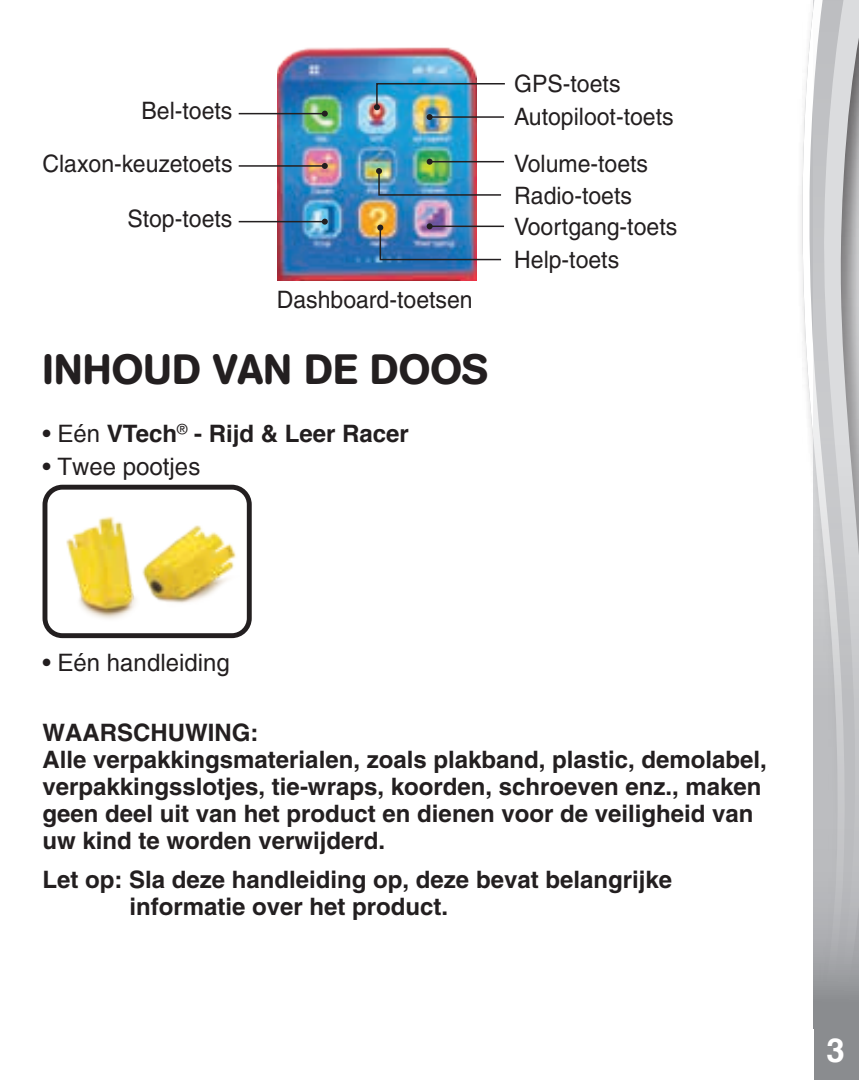
<style>
.page{position:relative;width:859px;height:1080px;background:#fff}
.page>*{position:absolute;margin:0;border:0;box-sizing:border-box;transform-origin:0 0}
.t1{font:500 42px "AG Book Rounded";color:#231f20}
.t2{font:700 33px "Helvetica";color:#fff}
.t3{font:700 24px/27px "Helvetica";color:#231f20}
.t4{font:500 24px/33.3px "Helvetica";color:#231f20;scale:.96 1}
.t5{font:24px "Helvetica";color:#221e1f}
.t6{font:700 24px "Helvetica";color:#221e1f}
.s1{font-weight:400}
</style>
<div class="page">
<svg style="left:802px;top:0;width:12px;height:1029px"></svg>
<svg style="left:814px;top:0;width:45px;height:1080px;background:#bdbec0"></svg>
<img style="left:49px;top:491px;width:197px;height:141px">
<div style="left:43px;top:485px;width:209px;height:153px;border:5px solid #231f20;border-radius:17px"></div>
<img style="left:278px;top:47px;width:198px;height:233px">
<hr style="left:239px;top:113px;width:86px;height:1px;background:#231f20">
<svg style="left:322px;top:111px;width:6px;height:6px"></svg>
<hr style="left:430px;top:161px;width:74px;height:1px;background:#231f20">
<hr style="left:430px;top:226px;width:74px;height:1px;background:#231f20">
<hr style="left:239px;top:165px;width:86px;height:2px;background:#231f20">
<svg style="left:322px;top:163px;width:6px;height:6px"></svg>
<hr style="left:239px;top:221px;width:86px;height:1px;background:#231f20">
<svg style="left:322px;top:219px;width:6px;height:6px"></svg>
<img style="left:374px;top:82px;width:131px;height:38px">
<img style="left:376px;top:159px;width:127px;height:37px">
<img style="left:377px;top:223px;width:126px;height:38px">
<p class="t4" style="left:141px;top:94px;width:96px">Bel-toets</p>
<p class="t4" style="left:43px;top:147px;width:199px">Claxon-keuzetoets</p>
<p class="t4" style="left:127px;top:202px;width:111px">Stop-toets</p>
<p class="t4" style="left:277px;top:282px;width:206px">Dashboard-toetsen</p>
<h1 class="t1" style="left:43px;top:344px;width:447px">INHOUD VAN DE DOOS</h1>
<p class="t6" style="left:43px;top:418px;width:368px"><span class="s1">• Eén</span> VTech<sup>®</sup> - Rijd &amp; Leer Racer</p>
<p class="t5" style="left:43px;top:453px;width:159px">• Twee pootjes</p>
<p class="t4" style="left:514px;top:67px;width:168px">GPS-toets<br>Autopiloot-toets</p>
<p class="t4" style="left:514px;top:147px;width:141px">Volume-toets</p>
<p class="t4" style="left:514px;top:179px;width:124px">Radio-toets</p>
<p class="t4" style="left:514px;top:210px;width:171px">Voortgang-toets</p>
<p class="t4" style="left:514px;top:243px;width:111px">Help-toets</p>
<p class="t5" style="left:43px;top:649px;width:189px">• Eén handleiding</p>
<p class="t3" style="left:43px;top:718px;width:726px">WAARSCHUWING:<br>Alle verpakkingsmaterialen, zoals plakband, plastic, demolabel, verpakkingsslotjes, tie-wraps, koorden, schroeven enz., maken geen deel uit van het product en dienen voor de veiligheid van uw kind te worden verwijderd.</p>
<p class="t3" style="left:130px;top:866px;width:544px;text-indent:-87px">Let op: Sla deze handleiding op, deze bevat belangrijke informatie over het product.</p>
<h2 class="t2" style="left:826px;top:1028px;width:20px">3</h2>
</div>
